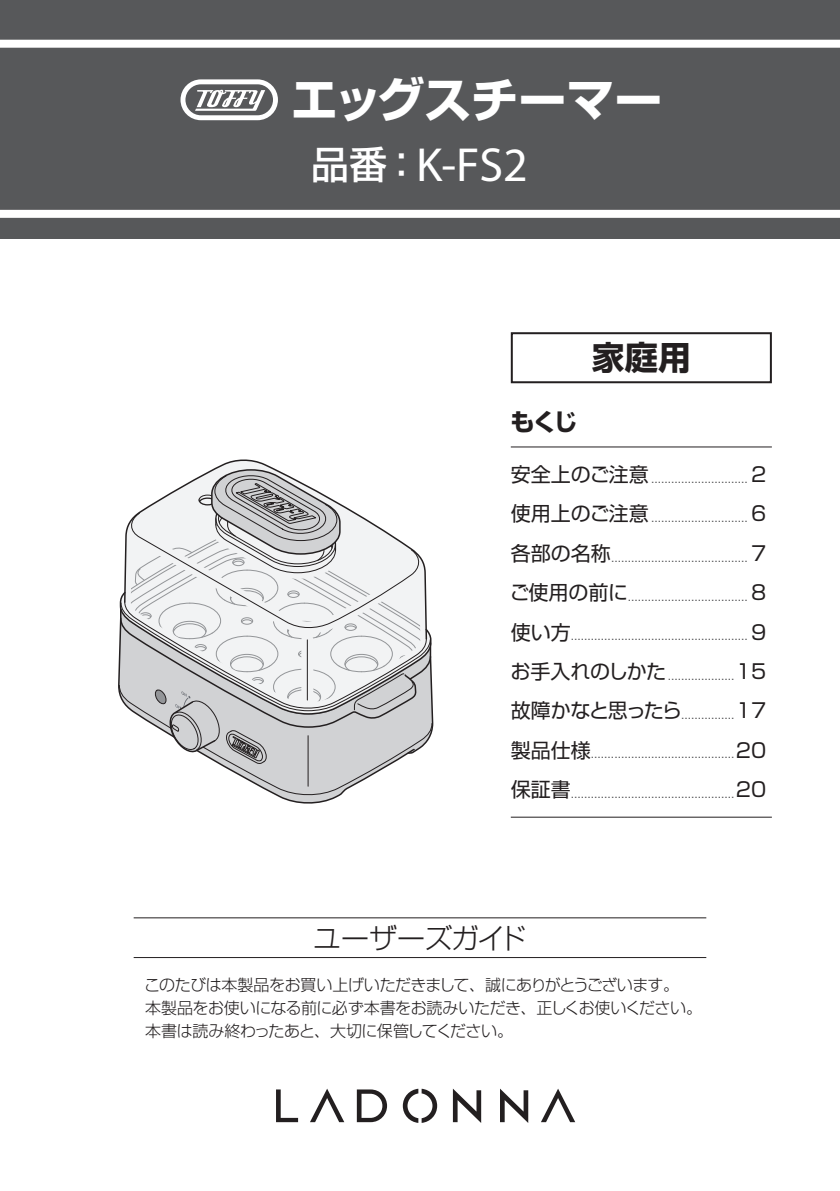
<style>
.page{position:relative;width:840px;height:1191px;background:#fff}
.page>*{position:absolute;margin:0;border:0;box-sizing:border-box;transform-origin:0 0}
.t1{font:48px "Myriad Pro";color:#fff}
.t2{font:700 48px "Shin Go Pro";letter-spacing:-.02em;color:#fff}
.t3{font:700 33px "Shin Go Pro";color:#231f20}
.t4{font:300 28px "Shin Go Pro";letter-spacing:-.02em;color:#231f20}
.t5{font:700 24px "Shin Go Pro";color:#231f20}
.t6{font:300 16px/22.8px "Shin Go Pro";letter-spacing:-.03em;color:#231f20}
.t7{font:12px "Helvetica";color:#57585a}
.s1{font-family:"Shin Go Pro";font-weight:500;font-size:38px}
.s2{font-family:"Shin Go Pro";font-size:20px;color:#231f20}
</style>
<div class="page">
<div style="left:0;top:0;width:839px;height:238px;background:#57585a"></div>
<div style="left:0;top:40px;width:839px;height:8px;background:#fff"></div>
<div style="left:0;top:210px;width:839px;height:8px;background:#fff"></div>
<div style="left:510px;top:332px;width:261px;height:51px;border:2px solid #231f20"></div>
<svg style="left:118px;top:654px;width:219px;height:149px"></svg>
<svg style="left:215px;top:459px;width:58px;height:9px"></svg>
<svg style="left:119px;top:468px;width:314px;height:329px"></svg>
<hr style="left:134px;top:917px;width:572px;height:1px;background:#231f20">
<hr style="left:134px;top:957px;width:572px;height:1px;background:#231f20">
<hr style="left:510px;top:446px;width:261px;height:1px;background:#231f20">
<hr style="left:510px;top:816px;width:261px;height:1px;background:#231f20">
<svg style="left:276px;top:1089px;width:22px;height:33px"></svg>
<svg style="left:356px;top:1089px;width:31px;height:33px"></svg>
<svg style="left:310px;top:1088px;width:34px;height:34px"></svg>
<svg style="left:452px;top:1088px;width:29px;height:35px"></svg>
<svg style="left:500px;top:1088px;width:28px;height:35px"></svg>
<svg style="left:541px;top:1088px;width:34px;height:34px"></svg>
<svg style="left:402px;top:1088px;width:35px;height:34px"></svg>
<svg style="left:180px;top:79px;width:98px;height:41px"></svg>
<h1 class="t2" style="left:290px;top:62px;width:373px">エッグスチーマー</h1>
<h1 class="t1" style="left:311px;top:135px;width:218px"><span class="s1">品番：</span>K-FS2</h1>
<h2 class="t3" style="left:591px;top:331px;width:100px">家庭用</h2>
<h3 class="t5" style="left:510px;top:402px;width:68px">もくじ</h3>
<p class="t7" style="left:510px;top:471px;width:257px"><span class="s2">安全上のご注意</span> ............................. <span class="s2">2</span></p>
<p class="t7" style="left:510px;top:511px;width:257px"><span class="s2">使用上のご注意</span> ............................. <span class="s2">6</span></p>
<p class="t7" style="left:510px;top:550px;width:257px"><span class="s2">各部の名称</span>......................................... <span class="s2">7</span></p>
<p class="t7" style="left:509px;top:589px;width:258px"><span class="s2">ご使用の前に</span>.................................... <span class="s2">8</span></p>
<p class="t7" style="left:510px;top:629px;width:257px"><span class="s2">使い方</span>..................................................... <span class="s2">9</span></p>
<p class="t7" style="left:510px;top:668px;width:257px"><span class="s2">お手入れのしかた</span>....................<span class="s2">15</span></p>
<p class="t7" style="left:510px;top:707px;width:257px"><span class="s2">故障かなと思ったら</span>................<span class="s2">17</span></p>
<p class="t7" style="left:510px;top:747px;width:257px"><span class="s2">製品仕様</span>...........................................<span class="s2">20</span></p>
<p class="t7" style="left:510px;top:786px;width:257px"><span class="s2">保証書</span>.................................................<span class="s2">20</span></p>
<h3 class="t4" style="left:313px;top:915px;width:214px">ユーザーズガイド</h3>
<h3 class="t6" style="left:144px;top:971px;width:559px">このたびは本製品をお買い上げいただきまして、誠にありがとうございます。<br>本製品をお使いになる前に必ず本書をお読みいただき、正しくお使いください。本書は読み終わったあと、大切に保管してください。</h3>
</div>
